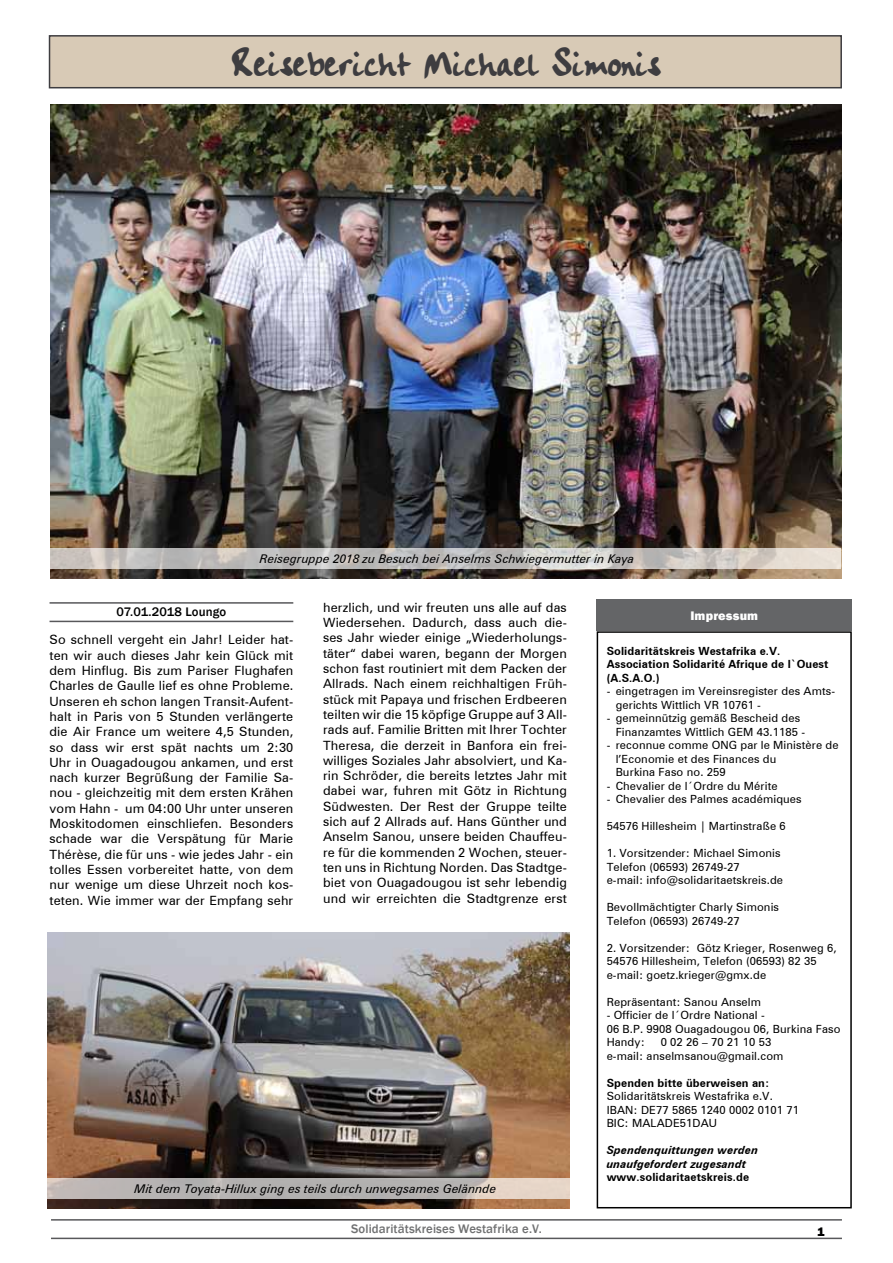
<style>
.page{position:relative;width:893px;height:1263px;background:#fff}
.page>*{position:absolute;margin:0;border:0;box-sizing:border-box;transform-origin:0 0}
.t1{font:45px "Handwriting Plain";letter-spacing:.025em;color:#3e3d40;scale:.91 1}
.t2{font:12.75px/15.3px "Zurich BT";letter-spacing:.01em;color:#000;text-align:justify}
.t3{font:500 12.75px "Franklin Gothic";letter-spacing:.01em;color:#707172}
.t4{font:500 12.75px "Franklin Gothic";letter-spacing:.01em;color:#000}
.t5{font:800 12.75px "Franklin Gothic";letter-spacing:.01em;color:#fff}
.t6{font:800 12.75px "Franklin Gothic";color:#000}
.t7{font:italic 12px "Zurich BT";color:#000}
.t8{font:11.25px/13.5px "Zurich BT";letter-spacing:.01em;color:#000}
.t9{font:700 11.25px/13.5px "Zurich BT";letter-spacing:.01em;color:#000}
.t10{font:italic 700 11.25px/13.5px "Zurich BT";letter-spacing:.01em;color:#000}
</style>
<div class="page">
<hr style="left:51px;top:1219px;width:791px;height:1px;background:#58585a">
<hr style="left:51px;top:1237px;width:791px;height:2px;background:#58585a">
<hr style="left:50px;top:602px;width:243px;height:2px;background:#58585a">
<hr style="left:50px;top:621px;width:243px;height:1px;background:#58585a">
<img style="left:51px;top:105px;width:791px;height:473px">
<div style="left:49px;top:35px;width:793px;height:53px;background:#d8cab6;border:2px solid #3e3d40"></div>
<svg style="left:50px;top:549px;width:791px;height:20px;background:#c8c4c1"></svg>
<img style="left:47px;top:933px;width:522px;height:275px">
<svg style="left:47px;top:1178px;width:523px;height:20px;background:#beb8b5"></svg>
<div style="left:597px;top:631px;width:255px;height:577px;border:2px solid #000"></div>
<div style="left:597px;top:599px;width:255px;height:32px;background:#646567"></div>
<h1 class="t1" style="left:230px;top:30px;width:475px">Reisebericht Michael Simonis</h1>
<p class="t7" style="left:260px;top:552px;width:376px">Reisegruppe 2018 zu Besuch bei Anselms Schwiegermutter in Kaya</p>
<p class="t4" style="left:117px;top:604px;width:111px">07.01.2018 Loungo</p>
<p class="t2" style="left:50px;top:632px;width:245px">So schnell vergeht ein Jahr! Leider hat&shy;ten wir auch dieses Jahr kein Glück mit dem Hinflug. Bis zum Pariser Flughafen Charles de Gaulle lief es ohne Probleme.<br>Unseren eh schon langen Transit-Aufent&shy;halt in Paris von 5 Stunden verlängerte die Air France um weitere 4,5 Stunden, so dass wir erst spät nachts um 2:30<br>Uhr in Ouagadougou ankamen, und erst nach kurzer Begrüßung der Familie Sa&shy;nou - gleichzeitig mit dem ersten Krähen vom Hahn - um 04:00 Uhr unter unseren Moskitodomen einschliefen. Besonders schade war die Verspätung für Marie Thérèse, die für uns - wie jedes Jahr - ein tolles Essen vorbereitet hatte, von dem nur wenige um diese Uhrzeit noch kos&shy;teten. Wie immer war der Empfang sehr</p>
<p class="t2" style="left:323px;top:599px;width:245px">herzlich, und wir freuten uns alle auf das Wiedersehen. Dadurch, dass auch die&shy;ses Jahr wieder einige „Wiederholungs&shy;täter“ dabei waren, begann der Morgen schon fast routiniert mit dem Packen der Allrads. Nach einem reichhaltigen Früh&shy;stück mit Papaya und frischen Erdbeeren teilten wir die 15 köpfige Gruppe auf 3 All&shy;rads auf. Familie Britten mit Ihrer Tochter Theresa, die derzeit in Banfora ein frei&shy;williges Soziales Jahr absolviert, und Ka&shy;rin Schröder, die bereits letztes Jahr mit dabei war, fuhren mit Götz in Richtung Südwesten. Der Rest der Gruppe teilte sich auf 2 Allrads auf. Hans Günther und Anselm Sanou, unsere beiden Chauffeu&shy;re für die kommenden 2 Wochen, steuer&shy;ten uns in Richtung Norden. Das Stadtge&shy;biet von Ouagadougou ist sehr lebendig und wir erreichten die Stadtgrenze erst</p>
<p class="t7" style="left:135px;top:1181px;width:363px">Mit dem Toyata-Hillux ging es teils durch unwegsames Gelännde</p>
<p class="t5" style="left:690px;top:607px;width:69px">Impressum</p>
<p class="t9" style="left:607px;top:644px;width:223px">Solidaritätskreis Westafrika e.V.<br>Association Solidarité Afrique de l`Ouest (A.S.A.O.)</p>
<p class="t8" style="left:616px;top:684px;width:221px;text-indent:-9px">- eingetragen im Vereinsregister des Amts&shy;gerichts Wittlich VR 10761 -</p>
<p class="t8" style="left:616px;top:711px;width:191px;text-indent:-9px">- gemeinnützig gemäß Bescheid des<br>Finanzamtes Wittlich GEM 43.1185 -</p>
<p class="t8" style="left:616px;top:738px;width:224px;text-indent:-9px">- reconnue comme ONG par le Ministère de l’Economie et des Finances du<br>Burkina Faso no. 259</p>
<p class="t8" style="left:607px;top:779px;width:172px">- Chevalier de l´Ordre du Mérite</p>
<p class="t8" style="left:607px;top:792px;width:197px">- Chevalier des Palmes académiques</p>
<p class="t8" style="left:607px;top:819px;width:181px">54576 Hillesheim | Martinstraße 6</p>
<p class="t8" style="left:607px;top:846px;width:178px">1. Vorsitzender: Michael Simonis<br>Telefon (06593) 26749-27<br>e-mail: info@solidaritaetskreis.de</p>
<p class="t8" style="left:607px;top:900px;width:174px">Bevollmächtigter Charly Simonis<br>Telefon (06593) 26749-27</p>
<p class="t8" style="left:607px;top:941px;width:232px">2. Vorsitzender: Götz Krieger, Rosenweg 6,<br>54576 Hillesheim, Telefon (06593) 82 35 e-mail: goetz.krieger@gmx.de</p>
<p class="t8" style="left:607px;top:995px;width:156px">Repräsentant: Sanou Anselm</p>
<p class="t8" style="left:607px;top:1008px;width:235px">- Officier de l´Ordre National -<br>06 B.P. 9908 Ouagadougou 06, Burkina Faso<br>Handy:</p>
<p class="t8" style="left:607px;top:1035px;width:178px;text-indent:54px">0 02 26 – 70 21 10 53 e-mail: anselmsanou@gmail.com</p>
<p class="t9" style="left:607px;top:1076px;width:164px">Spenden bitte überweisen an:</p>
<p class="t8" style="left:607px;top:1089px;width:194px">Solidaritätskreis Westafrika e.V.<br>IBAN: DE77 5865 1240 0002 0101 71<br>BIC: MALADE51DAU</p>
<p class="t10" style="left:607px;top:1143px;width:153px">Spendenquittungen werden unaufgefordert zugesandt</p>
<p class="t9" style="left:607px;top:1170px;width:144px">www.solidaritaetskreis.de</p>
<p class="t3" style="left:351px;top:1221px;width:192px">Solidaritätskreises Westafrika e.V.</p>
<p class="t6" style="left:817px;top:1223px;width:9px">1</p>
</div>
